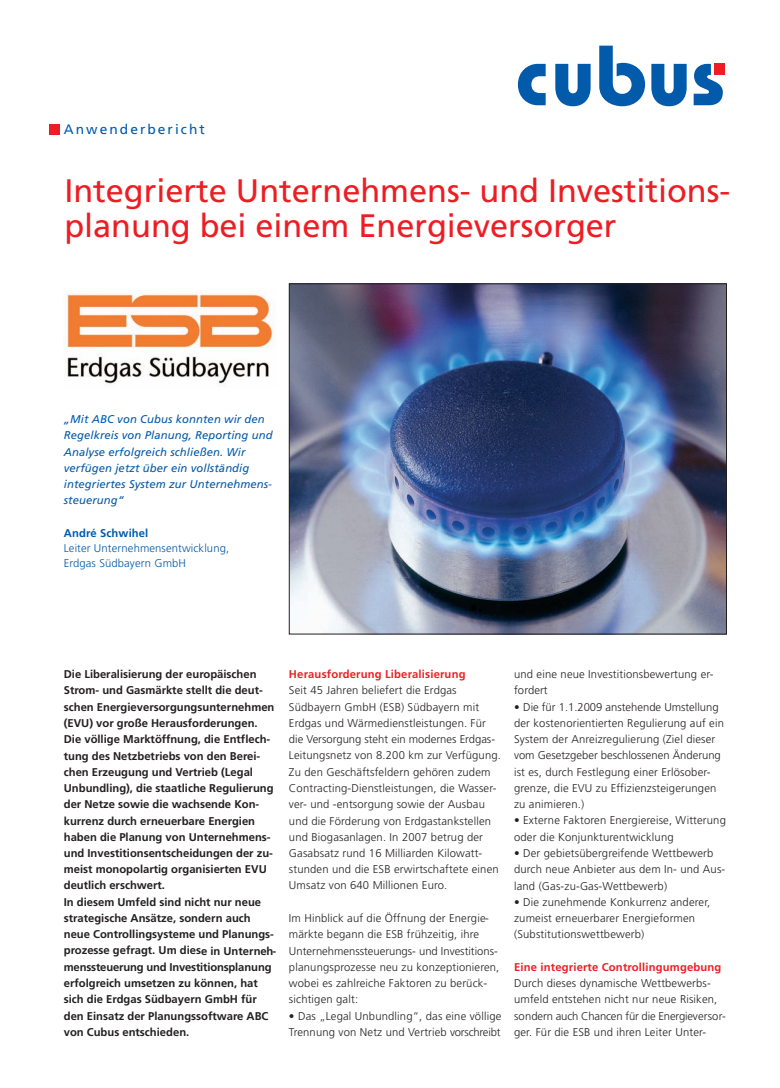
<style>
.page{position:relative;width:780px;height:1088px;background:#fff}
.page>*{position:absolute;margin:0;border:0;box-sizing:border-box;transform-origin:0 0}
.t1{font:32.5px/35px "Frutiger";color:#ee1d23}
.t2{font:13.75px "Frutiger";letter-spacing:.15em;color:#015aaa}
.t3{font:300 11.25px/16.2px "Frutiger";letter-spacing:.015em;color:#231f20}
.t4{font:700 11.25px/16.2px "Frutiger";color:#231f20}
.t5{font:italic 11.25px/16.2px "Frutiger";letter-spacing:.01em;color:#015aaa}
.t6{font:700 11.25px "Frutiger";letter-spacing:.015em;color:#ee1d23}
.t7{font:300 11.25px/15px "Frutiger";letter-spacing:.01em;color:#015aaa}
.t8{font:700 11.25px "Frutiger";letter-spacing:.01em;color:#015aaa}
</style>
<div class="page">
<img style="left:291px;top:285px;width:433px;height:347px">
<div style="left:289px;top:283px;width:437px;height:351px;border:1px solid #231f20"></div>
<div style="left:50px;top:124px;width:10px;height:11px;background:#ee1d23"></div>
<img style="left:65px;top:293px;width:208px;height:92px">
<svg style="left:518px;top:64px;width:27px;height:41px"></svg>
<svg style="left:555px;top:64px;width:35px;height:42px"></svg>
<svg style="left:599px;top:46px;width:46px;height:60px"></svg>
<svg style="left:651px;top:64px;width:35px;height:42px"></svg>
<svg style="left:693px;top:64px;width:29px;height:41px"></svg>
<div style="left:714px;top:64px;width:11px;height:11px;background:#ee1d23"></div>
<p class="t2" style="left:64px;top:124px;width:143px">Anwenderbericht</p>
<h1 class="t1" style="left:64px;top:175px;width:667px">Integrierte Unternehmens- und Investitions&shy;planung bei einem Energieversorger</h1>
<p class="t5" style="left:64px;top:412px;width:210px">„Mit ABC von Cubus konnten wir den<br>Regelkreis von Planung, Reporting und<br>Analyse erfolgreich schließen. Wir verfügen jetzt über ein vollständig integriertes System zur Unternehmens&shy;steuerung“</p>
<p class="t8" style="left:64px;top:528px;width:86px">André Schwihel</p>
<p class="t7" style="left:64px;top:541px;width:167px">Leiter Unternehmensentwicklung,<br>Erdgas Südbayern GmbH</p>
<p class="t4" style="left:64px;top:667px;width:214px">Die Liberalisierung der europäischen Strom- und Gasmärkte stellt die deut&shy;schen Energieversorgungsunternehmen (EVU) vor große Herausforderungen.<br>Die völlige Marktöffnung, die Entflech&shy;tung des Netzbetriebs von den Berei&shy;chen Erzeugung und Vertrieb (Legal Unbundling), die staatliche Regulierung der Netze sowie die wachsende Kon&shy;kurrenz durch erneuerbare Energien haben die Planung von Unternehmens&shy;und Investitionsentscheidungen der zu&shy;meist monopolartig organisierten EVU deutlich erschwert.<br>In diesem Umfeld sind nicht nur neue strategische Ansätze, sondern auch neue Controllingsysteme und Planungs&shy;prozesse gefragt. Um diese in Unterneh&shy;menssteuerung und Investitionsplanung erfolgreich umsetzen zu können, hat sich die Erdgas Südbayern GmbH für den Einsatz der Planungssoftware ABC von Cubus entschieden.</p>
<p class="t6" style="left:289px;top:670px;width:178px">Herausforderung Liberalisierung</p>
<p class="t3" style="left:289px;top:683px;width:213px">Seit 45 Jahren beliefert die Erdgas Südbayern GmbH (ESB) Südbayern mit Erdgas und Wärmedienstleistungen. Für die Versorgung steht ein modernes Erdgas-Leitungsnetz von 8.200 km zur Verfügung.<br>Zu den Geschäftsfeldern gehören zudem Contracting-Dienstleistungen, die Wasser&shy;ver- und -entsorgung sowie der Ausbau und die Förderung von Erdgastankstellen und Biogasanlagen. In 2007 betrug der Gasabsatz rund 16 Milliarden Kilowatt&shy;stunden und die ESB erwirtschaftete einen Umsatz von 640 Millionen Euro.</p>
<p class="t3" style="left:289px;top:911px;width:212px">Im Hinblick auf die Öffnung der Energie&shy;märkte begann die ESB frühzeitig, ihre Unternehmenssteuerungs- und Investitions&shy;planungsprozesse neu zu konzeptionieren, wobei es zahlreiche Faktoren zu berück&shy;sichtigen galt:</p>
<p class="t3" style="left:289px;top:1008px;width:214px">• Das „Legal Unbundling“, das eine völlige<br>Trennung von Netz und Vertrieb vorschreibt</p>
<p class="t3" style="left:514px;top:667px;width:201px">und eine neue Investitionsbewertung er&shy;fordert</p>
<p class="t3" style="left:514px;top:699px;width:211px">• Die für 1.1.2009 anstehende Umstellung der kostenorientierten Regulierung auf ein System der Anreizregulierung (Ziel dieser vom Gesetzgeber beschlossenen Änderung ist es, durch Festlegung einer Erlösober&shy;grenze, die EVU zu Effizienzsteigerungen zu animieren.)</p>
<p class="t3" style="left:514px;top:813px;width:213px">• Externe Faktoren Energiereise, Witterung oder die Konjunkturentwicklung</p>
<p class="t3" style="left:514px;top:846px;width:213px">• Der gebietsübergreifende Wettbewerb durch neue Anbieter aus dem In- und Aus&shy;land (Gas-zu-Gas-Wettbewerb)</p>
<p class="t3" style="left:514px;top:894px;width:198px">• Die zunehmende Konkurrenz anderer, zumeist erneuerbarer Energieformen (Substitutionswettbewerb)</p>
<p class="t6" style="left:514px;top:962px;width:209px">Eine integrierte Controllingumgebung</p>
<p class="t3" style="left:514px;top:976px;width:213px">Durch dieses dynamische Wettbewerbs&shy;umfeld entstehen nicht nur neue Risiken, sondern auch Chancen für die Energieversor&shy;ger. Für die ESB und ihren Leiter Unter-</p>
</div>
